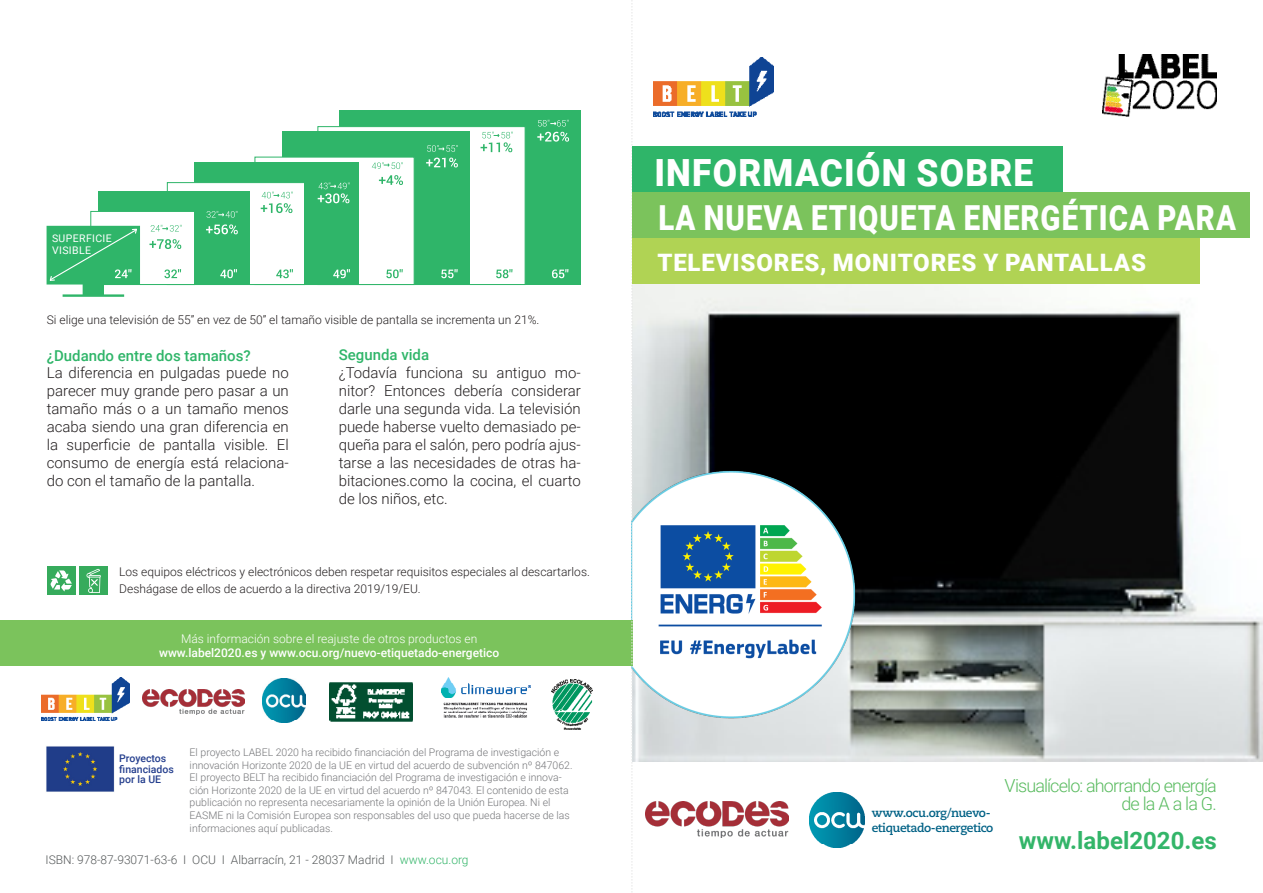
<style>
.page{position:relative;width:1263px;height:893px;background:#fff}
.page>*{position:absolute;margin:0;border:0;box-sizing:border-box;transform-origin:0 0}
.Absatzformat_1{font:900 37.5px "Roboto";letter-spacing:.035em;color:#fff;scale:.94 1}
.Absatzformat_1-2{font:900 34.5px "Roboto";letter-spacing:.035em;color:#fff;scale:.85 1}
.Absatzformat_1-3{font:900 24px "Roboto";letter-spacing:.035em;color:#fff}
.t1{font:700 24px "Roboto";color:#33b569}
.Rubrik{font:300 18px/18px "Roboto";letter-spacing:-.045em;color:#59bb5f;text-align:right}
.Emballage_liste{font:300 15px/18px "Roboto";color:#231f20;text-align:justify}
.t2{font:500 15px "Roboto";color:#2fb569}
.t3{font:300 12px/17.2px "Roboto";color:#231f20}
.Brød{font:500 12px/14.4px "Roboto";color:#fff;text-align:center}
.Brød-2{font:300 12px "Roboto";color:#55595a}
.Rubrik-2{font:700 12px/15px "Caecilia LT Pro 75";letter-spacing:-.035em;color:#006185}
.t4{font:300 10.5px/12.6px "Roboto";color:#757679}
.t5{font:500 10.5px/10.5px "Roboto";color:#253f8e}
.Emballage_liste-2{font:10.5px/12.6px "Roboto";letter-spacing:.035em;color:#fff}
.s1{font-weight:300}
.s2{color:#33b569}
</style>
<div class="page">
<img style="left:633px;top:284px;width:630px;height:478px">
<img style="left:631px;top:464px;width:228px;height:259px">
<img style="left:42px;top:677px;width:87px;height:43px">
<img style="left:262px;top:679px;width:44px;height:44px">
<img style="left:654px;top:58px;width:119px;height:59px">
<img style="left:809px;top:792px;width:56px;height:55px">
<img style="left:645px;top:801px;width:144px;height:37px">
<img style="left:142px;top:689px;width:102px;height:26px">
<div style="left:0;top:620px;width:632px;height:46px;background:#7bc35c"></div>
<img style="left:1103px;top:54px;width:114px;height:63px">
<svg style="left:632px;top:0;width:1px;height:892px"></svg>
<div style="left:632px;top:238px;width:568px;height:46px;background:#b0d354"></div>
<div style="left:632px;top:147px;width:431px;height:45px;background:#2fb569"></div>
<div style="left:632px;top:192px;width:618px;height:46px;background:#7bc35c"></div>
<img style="left:551px;top:679px;width:41px;height:51px">
<img style="left:442px;top:678px;width:89px;height:40px">
<img style="left:329px;top:682px;width:83px;height:40px">
<img style="left:46px;top:746px;width:69px;height:46px">
<div style="left:339px;top:110px;width:241px;height:175px;background:#2fb569"></div>
<div style="left:318px;top:126px;width:207px;height:159px;background:#fff;border:1px solid #2fb569"></div>
<div style="left:282px;top:131px;width:188px;height:154px;background:#2fb569"></div>
<div style="left:255px;top:157px;width:159px;height:128px;background:#fff"></div>
<div style="left:195px;top:162px;width:164px;height:123px;background:#2fb569"></div>
<div style="left:167px;top:182px;width:138px;height:103px;background:#fff;border:1px solid #2fb569"></div>
<div style="left:98px;top:191px;width:152px;height:94px;background:#2fb569"></div>
<div style="left:91px;top:211px;width:104px;height:74px;background:#fff;border:1px solid #2fb569"></div>
<svg style="left:276px;top:269px;width:17px;height:9px"></svg>
<svg style="left:386px;top:269px;width:17px;height:9px"></svg>
<svg style="left:164px;top:269px;width:17px;height:9px"></svg>
<svg style="left:379px;top:175px;width:24px;height:10px"></svg>
<svg style="left:206px;top:224px;width:32px;height:10px"></svg>
<svg style="left:207px;top:211px;width:30px;height:7px"></svg>
<svg style="left:426px;top:158px;width:32px;height:9px"></svg>
<svg style="left:427px;top:145px;width:31px;height:7px"></svg>
<svg style="left:372px;top:162px;width:31px;height:7px"></svg>
<svg style="left:261px;top:192px;width:32px;height:21px"></svg>
<svg style="left:151px;top:225px;width:30px;height:7px"></svg>
<svg style="left:149px;top:239px;width:32px;height:10px"></svg>
<svg style="left:318px;top:182px;width:31px;height:21px"></svg>
<svg style="left:480px;top:132px;width:33px;height:20px"></svg>
<svg style="left:537px;top:120px;width:32px;height:22px"></svg>
<svg style="left:47px;top:226px;width:93px;height:71px;background:#4dbf7e"></svg>
<svg style="left:220px;top:269px;width:17px;height:9px"></svg>
<svg style="left:333px;top:269px;width:17px;height:9px"></svg>
<svg style="left:441px;top:269px;width:17px;height:9px"></svg>
<svg style="left:496px;top:269px;width:16px;height:9px"></svg>
<svg style="left:552px;top:269px;width:16px;height:9px"></svg>
<div style="left:79px;top:566px;width:29px;height:29px;background:#36ab5c"></div>
<svg style="left:86px;top:569px;width:15px;height:24px"></svg>
<div style="left:47px;top:566px;width:29px;height:29px;background:#36ab5c"></div>
<svg style="left:50px;top:570px;width:22px;height:21px"></svg>
<p class="Emballage_liste-2" style="left:52px;top:231px;width:61px">SUPERFICIE<br>VISIBLE</p>
<p class="t3" style="left:47px;top:311px;width:494px">Si elige una televisión de 55” en vez de 50” el tamaño visible de pantalla se incrementa un 21%.</p>
<p class="t2" style="left:47px;top:345px;width:206px">¿Dudando entre dos tamaños?</p>
<p class="Emballage_liste" style="left:47px;top:363px;width:244px">La diferencia en pulgadas puede no parecer muy grande pero pasar a un tamaño más o a un tamaño menos acaba siendo una gran diferencia en la superficie de pantalla visible. El consumo de energía está relaciona&shy;do con el tamaño de la pantalla.</p>
<p class="t2" style="left:339px;top:344px;width:92px">Segunda vida</p>
<p class="Emballage_liste" style="left:339px;top:363px;width:244px">¿Todavía funciona su antiguo mo&shy;nitor? Entonces debería considerar darle una segunda vida. La televisión puede haberse vuelto demasiado pe&shy;queña para el salón, pero podría ajus&shy;tarse a las necesidades de otras ha&shy;bitaciones.como la cocina, el cuarto de los niños, etc.</p>
<p class="t3" style="left:119px;top:563px;width:472px">Los equipos eléctricos y electrónicos deben respetar requisitos especiales al descartarlos.<br>Deshágase de ellos de acuerdo a la directiva 2019/19/EU.</p>
<p class="Brød" style="left:159px;top:631px;width:342px"><span class="s1">Más información sobre el reajuste de otros productos en </span>www.label2020.es y www.ocu.org/nuevo-etiquetado-energetico</p>
<p class="t5" style="left:119px;top:753px;width:56px">Proyectos financiados por la UE</p>
<p class="t4" style="left:190px;top:746px;width:384px">El proyecto LABEL 2020 ha recibido financiación del Programa de investigación e innovación Horizonte 2020 de la UE en virtud del acuerdo de subvención nº 847062.<br>El proyecto BELT ha recibido financiación del Programa de investigación e innova&shy;ción Horizonte 2020 de la UE en virtud del acuerdo nº 847043. El contenido de esta publicación no representa necesariamente la opinión de la Unión Europea. Ni el EASME ni la Comisión Europea son responsables del uso que pueda hacerse de las informaciones aquí publicadas.</p>
<p class="Brød-2" style="left:46px;top:851px;width:424px">ISBN: 978-87-93071-63-6 I OCU I Albarracín, 21 - 28037 Madrid I <span class="s2">www.ocu.org</span></p>
<p class="Absatzformat_1" style="left:654px;top:146px;width:405px">INFORMACIÓN SOBRE</p>
<p class="Absatzformat_1-2" style="left:658px;top:193px;width:681px">LA NUEVA ETIQUETA ENERGÉTICA PARA</p>
<p class="Absatzformat_1-3" style="left:657px;top:245px;width:490px">TELEVISORES, MONITORES Y PANTALLAS</p>
<p class="Rubrik-2" style="left:872px;top:805px;width:123px">www.ocu.org/nuevo&shy;etiquetado-energetico</p>
<p class="Rubrik" style="left:1004px;top:776px;width:214px">Visualícelo: ahorrando energía de la A a la G.</p>
<p class="t1" style="left:1019px;top:824px;width:199px">www.label2020.es</p>
</div>
